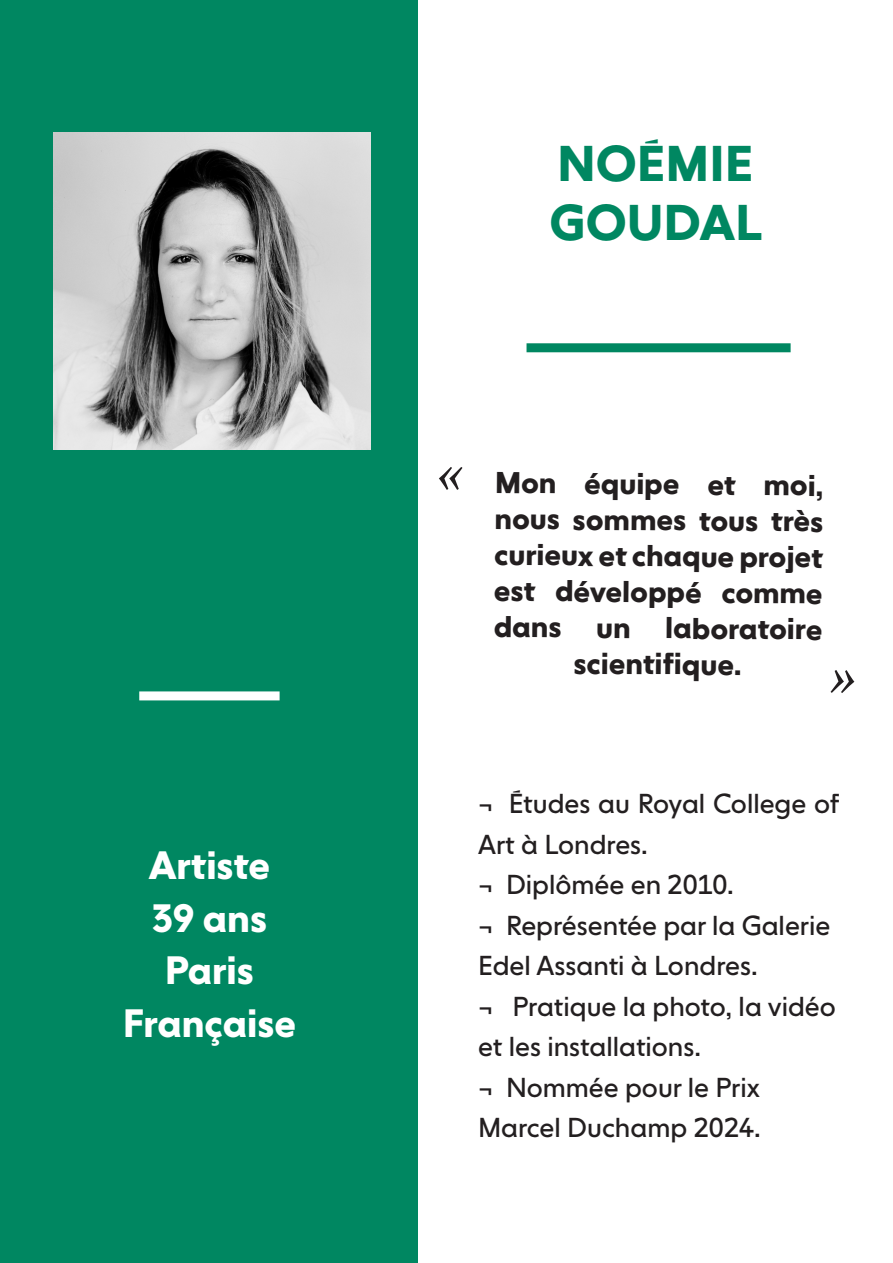
<style>
.page{position:relative;width:893px;height:1263px;background:#fff}
.page>*{position:absolute;margin:0;border:0;box-sizing:border-box;transform-origin:0 0}
.t1{font:italic 62.7px "Minion Pro";color:#231f20}
.t2{font:700 49.5px "NEXT Book";color:#008761}
.t3{font:700 39px "NEXT Book";color:#fff}
.t4{font:700 30px "NEXT Book";letter-spacing:-.01em;color:#231f20}
.t5{font:700 29.7px/36.2px "NEXT Book";letter-spacing:-.01em;color:#231f20;text-align:justify}
.t6{font:27px/40.5px "NEXT Book";color:#231f20}
</style>
<div class="page">
<div style="left:0;top:0;width:417px;height:1263px;background:#008761"></div>
<img style="left:53px;top:133px;width:317px;height:317px">
<div style="left:139px;top:691px;width:141px;height:9px;background:#fff"></div>
<div style="left:526px;top:343px;width:265px;height:9px;background:#008761"></div>
<p class="t3" style="left:149px;top:843px;width:123px">Artiste</p>
<p class="t3" style="left:152px;top:895px;width:117px">39 ans</p>
<p class="t3" style="left:165px;top:948px;width:91px">Paris</p>
<p class="t3" style="left:123px;top:1000px;width:175px">Française</p>
<p class="t2" style="left:557px;top:134px;width:198px">NOÉMIE</p>
<p class="t2" style="left:550px;top:194px;width:214px">GOUDAL</p>
<p class="t1" style="left:432px;top:437px;width:44px">«</p>
<p class="t5" style="left:494px;top:466px;width:332px">Mon équipe et moi, nous sommes tous très curieux et chaque projet est développé comme dans un laboratoire</p>
<p class="t4" style="left:573px;top:646px;width:170px">scientifique.</p>
<p class="t6" style="left:478px;top:784px;width:363px">¬ Études au Royal College of<br>Art à Londres.</p>
<p class="t6" style="left:478px;top:865px;width:257px">¬ Diplômée en 2010.</p>
<p class="t6" style="left:478px;top:905px;width:354px">¬ Représentée par la Galerie<br>Edel Assanti à Londres.</p>
<p class="t6" style="left:478px;top:986px;width:359px">¬ Pratique la photo, la vidéo et les installations.</p>
<p class="t6" style="left:478px;top:1067px;width:284px">¬ Nommée pour le Prix<br>Marcel Duchamp 2024.</p>
</div>
